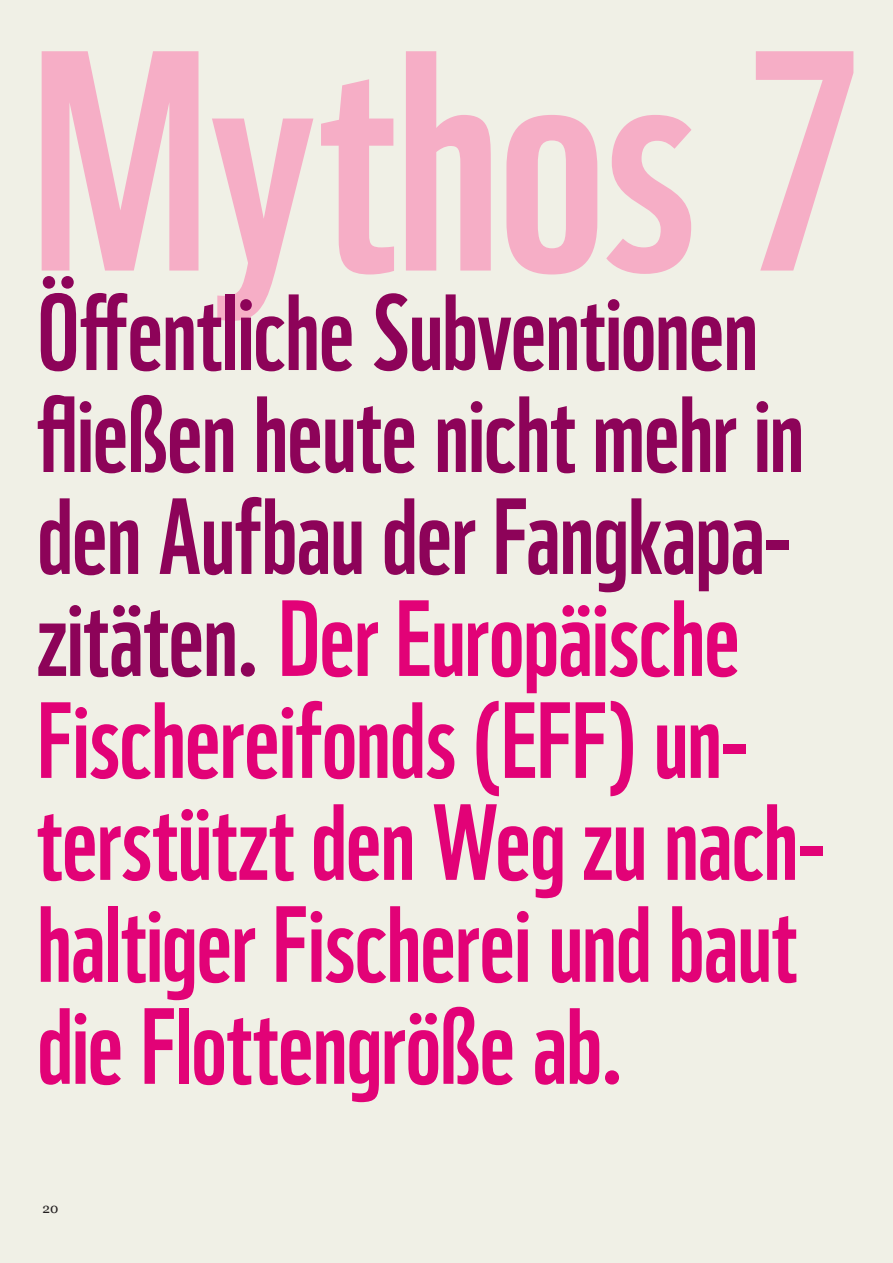
<style>
.page{position:relative;width:893px;height:1263px;background:#f0f0e6}
.page>*{position:absolute;margin:0;border:0;box-sizing:border-box;transform-origin:0 0}
.t1{font:304.5px "WWF";color:#f6aec6;scale:1.05 1}
.t2{font:105px/102px "WWF";letter-spacing:-.01em;color:#e20277}
.t3{font:13.5px "Georgia";color:#231f20}
.s1{color:#8d0359}
</style>
<div class="page">
<h1 class="t1" style="left:30px;top:-77px;width:797px">Mythos 7</h1>
<p class="t2" style="left:37px;top:271px;width:788px"><span class="s1">Öffentliche Subventionen fließen heute nicht mehr in den Aufbau der Fangkapa&shy;zitäten.</span> Der Europäische<br>Fischereifonds (EFF) un&shy;terstützt den Weg zu nach&shy;haltiger Fischerei und baut die Flottengröße ab.</p>
<p class="t3" style="left:43px;top:1200px;width:17px">20</p>
</div>
